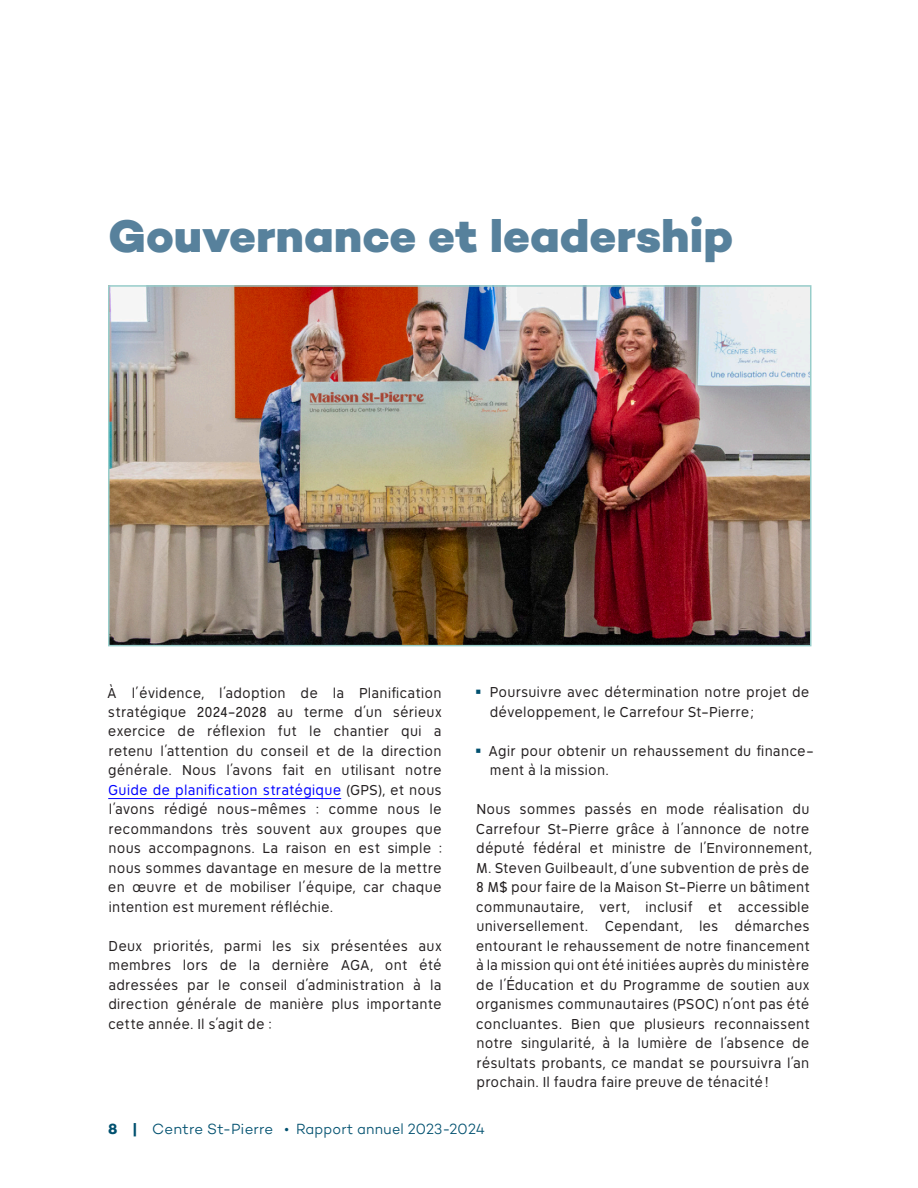
<style>
.page{position:relative;width:918px;height:1188px;background:#fff}
.page>*{position:absolute;margin:0;border:0;box-sizing:border-box;transform-origin:0 0}
.t1{font:800 46.5px "Campton";color:#57819c}
.t2{font:300 15px "Campton";letter-spacing:.01em;color:#00506f}
.t3{font:semi-condensed 14.25px/19.5px "Geometris";letter-spacing:.015em;color:#231f20}
.s1{color:#00f}
.s2{color:#00506f}
.s3{font-weight:700}
</style>
<div class="page">
<hr style="left:108px;top:798px;width:233px;height:1px;background:#00f">
<img style="left:111px;top:288px;width:698px;height:355px">
<div style="left:108px;top:285px;width:704px;height:361px;border:2px solid #97cdca"></div>
<h1 class="t1" style="left:108px;top:206px;width:627px">Gouvernance et leadership</h1>
<p class="t3" style="left:107px;top:682px;width:336px;text-align:justify">À l’évidence, l’adoption de la Planification stratégique 2024-2028 au terme d’un sérieux exercice de réflexion fut le chantier qui a retenu l’attention du conseil et de la direction générale. Nous l’avons fait en utilisant notre <span class="s1">Guide de planification stratégique</span> (GPS), et nous l’avons rédigé nous-mêmes : comme nous le recommandons très souvent aux groupes que nous accompagnons. La raison en est simple : nous sommes davantage en mesure de la mettre en œuvre et de mobiliser l’équipe, car chaque intention est murement réfléchie.</p>
<p class="t3" style="left:108px;top:936px;width:336px;text-align:justify">Deux priorités, parmi les six présentées aux membres lors de la dernière AGA, ont été adressées par le conseil d’administration à la direction générale de manière plus importante cette année. Il s’agit de :</p>
<p class="t3" style="left:490px;top:682px;width:321px;text-indent:-15px"><span class="s2">▪</span> Poursuivre avec détermination notre projet de développement, le Carrefour St-Pierre;</p>
<p class="t3" style="left:490px;top:741px;width:325px;text-indent:-15px"><span class="s2">▪</span> Agir pour obtenir un rehaussement du finance&shy;ment à la mission.</p>
<p class="t3" style="left:476px;top:799px;width:337px">Nous sommes passés en mode réalisation du Carrefour St-Pierre grâce à l’annonce de notre député fédéral et ministre de l’Environnement, M. Steven Guilbeault, d’une subvention de près de 8 M$ pour faire de la Maison St-Pierre un bâtiment communautaire, vert, inclusif et accessible universellement. Cependant, les démarches entourant le rehaussement de notre financement à la mission qui ont été initiées auprès du ministère de l’Éducation et du Programme de soutien aux organismes communautaires (PSOC) n’ont pas été concluantes. Bien que plusieurs reconnaissent notre singularité, à la lumière de l’absence de résultats probants, ce mandat se poursuivra l’an prochain. Il faudra faire preuve de ténacité!</p>
<p class="t2" style="left:108px;top:1120px;width:378px"><span class="s3">8 |</span> Centre St-Pierre • Rapport annuel 2023-2024</p>
</div>
